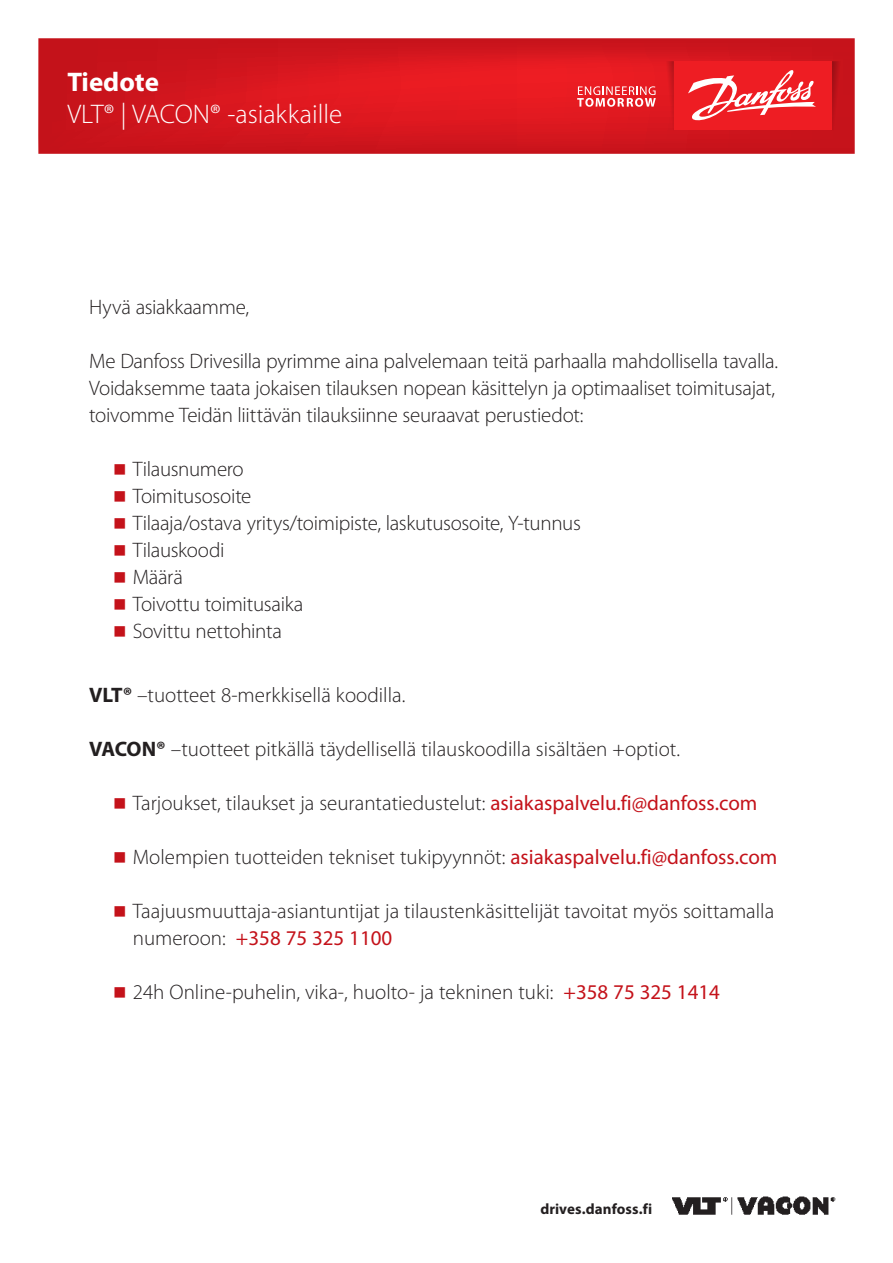
<style>
.page{position:relative;width:893px;height:1263px;background:#fff}
.page>*{position:absolute;margin:0;border:0;box-sizing:border-box;transform-origin:0 0}
.Ny_body{font:300 27px "Myriad Pro";color:#fff}
.Ny_body-2{font:700 27px "Myriad Pro";color:#fff}
.Ny_body-3{font:300 21px/27px "Myriad Pro";color:#231f20}
.DD_Intro_back_page_8{font:300 21px/27px "Myriad Pro";letter-spacing:-.015em;color:#231f20}
.DD_Intro_back_page_8-2{font:700 15px "Myriad Pro";letter-spacing:.005em;color:#231f20}
.s1{color:#c4121a}
.s2{font-weight:700}
.s3{font-weight:400;color:#c4121a}
</style>
<div class="page">
<svg style="left:38px;top:38px;width:817px;height:116px;background:#d2171f"></svg>
<svg style="left:832px;top:61px;width:12px;height:69px"></svg>
<div style="left:674px;top:61px;width:158px;height:69px;background:#ee1d23"></div>
<svg style="left:577px;top:61px;width:97px;height:69px;background:#e42d33"></svg>
<svg style="left:688px;top:70px;width:128px;height:51px"></svg>
<img style="left:672px;top:1196px;width:164px;height:19px">
<p class="Ny_body-2" style="left:67px;top:67px;width:93px">Tiedote</p>
<p class="Ny_body" style="left:67px;top:99px;width:276px">VLT® | VACON® -asiakkaille</p>
<p class="DD_Intro_back_page_8" style="left:89px;top:294px;width:161px">Hyvä asiakkaamme,</p>
<p class="DD_Intro_back_page_8" style="left:89px;top:348px;width:690px">Me Danfoss Drivesilla pyrimme aina palvelemaan teitä parhaalla mahdollisella tavalla.<br>Voidaksemme taata jokaisen tilauksen nopean käsittelyn ja optimaaliset toimitusajat, toivomme Teidän liittävän tilauksiinne seuraavat perustiedot:</p>
<p class="DD_Intro_back_page_8" style="left:113px;top:456px;width:132px"><span class="s1">■</span> Tilausnumero</p>
<p class="DD_Intro_back_page_8" style="left:113px;top:483px;width:140px"><span class="s1">■</span> Toimitusosoite</p>
<p class="DD_Intro_back_page_8" style="left:113px;top:510px;width:469px"><span class="s1">■</span> Tilaaja/ostava yritys/toimipiste, laskutusosoite, Y-tunnus</p>
<p class="DD_Intro_back_page_8" style="left:113px;top:537px;width:113px"><span class="s1">■</span> Tilauskoodi</p>
<p class="DD_Intro_back_page_8" style="left:113px;top:564px;width:71px"><span class="s1">■</span> Määrä</p>
<p class="DD_Intro_back_page_8" style="left:113px;top:591px;width:191px"><span class="s1">■</span> Toivottu toimitusaika</p>
<p class="DD_Intro_back_page_8" style="left:113px;top:618px;width:170px"><span class="s1">■</span> Sovittu nettohinta</p>
<p class="Ny_body-3" style="left:89px;top:681px;width:318px"><span class="s2">VLT®</span> –tuotteet 8-merkkisellä koodilla.</p>
<p class="Ny_body-3" style="left:89px;top:735px;width:592px"><span class="s2">VACON®</span> –tuotteet pitkällä täydellisellä tilauskoodilla sisältäen +optiot.</p>
<p class="Ny_body-3" style="left:113px;top:789px;width:646px"><span class="s1">■</span> Tarjoukset, tilaukset ja seurantatiedustelut: <span class="s3">asiakaspalvelu.fi@danfoss.com</span></p>
<p class="Ny_body-3" style="left:113px;top:843px;width:666px"><span class="s1">■</span> Molempien tuotteiden tekniset tukipyynnöt: <span class="s3">asiakaspalvelu.fi@danfoss.com</span></p>
<p class="Ny_body-3" style="left:133px;top:897px;width:643px;text-indent:-19px"><span class="s1">■</span> Taajuusmuuttaja-asiantuntijat ja tilaustenkäsittelijät tavoitat myös soittamalla numeroon: <span class="s3">+358 75 325 1100</span></p>
<p class="Ny_body-3" style="left:113px;top:978px;width:608px"><span class="s1">■</span> 24h Online-puhelin, vika-, huolto- ja tekninen tuki: <span class="s3">+358 75 325 1414</span></p>
<p class="DD_Intro_back_page_8-2" style="left:540px;top:1200px;width:113px">drives.danfoss.fi</p>
</div>
